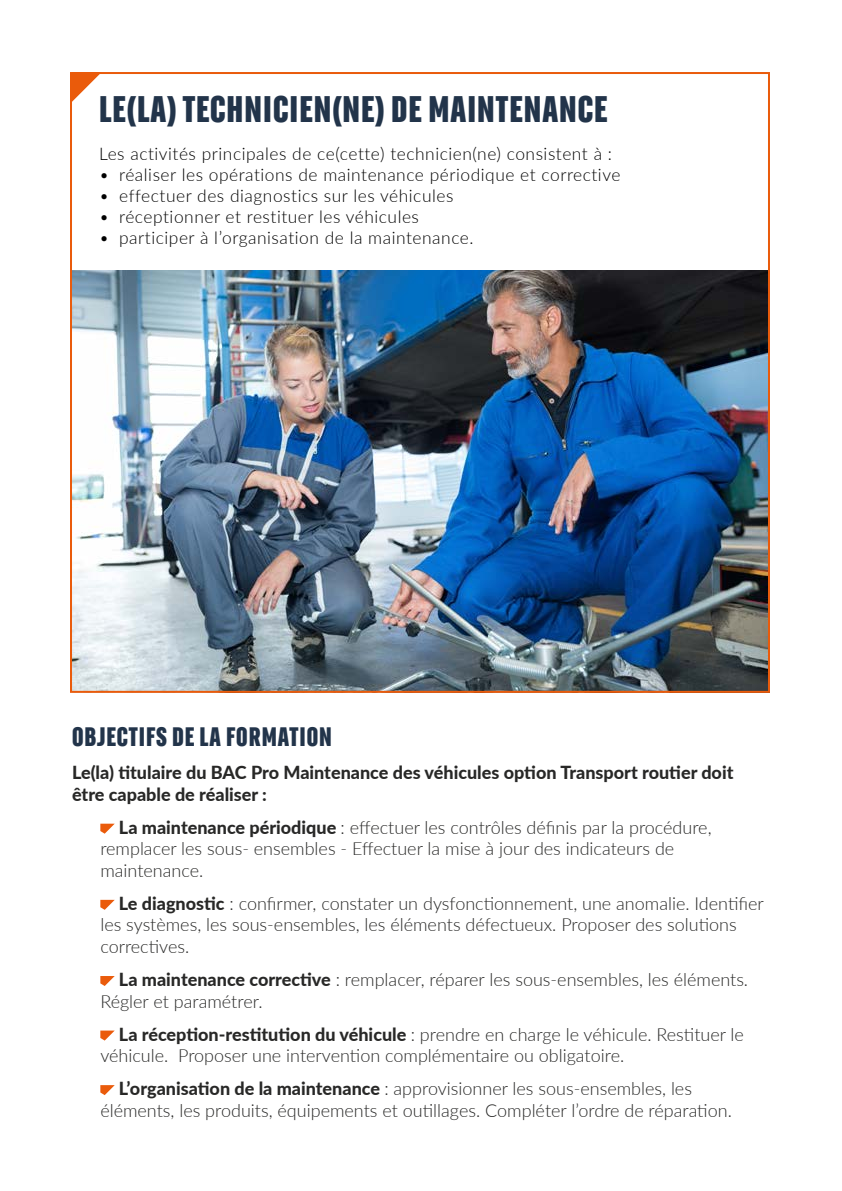
<style>
.page{position:relative;width:842px;height:1191px;background:#fff}
.page>*{position:absolute;margin:0;border:0;box-sizing:border-box;transform-origin:0 0}
.t1{font:800 36px "Kalon";letter-spacing:.03em;color:#22344a}
.t2{font:800 26px "Kalon";letter-spacing:.04em;color:#22344a}
.t3{font:300 18px/21.6px "Lato";color:#282827}
.t4{font:800 18px/21.6px "Lato";color:#282827}
.t5{font:300 17.4px "Lato";letter-spacing:.03em;color:#000}
.s1{font-weight:800}
</style>
<div class="page">
<img style="left:73px;top:271px;width:694px;height:419px">
<svg style="left:100px;top:823px;width:15px;height:10px"></svg>
<svg style="left:100px;top:900px;width:15px;height:10px"></svg>
<svg style="left:100px;top:976px;width:15px;height:10px"></svg>
<svg style="left:100px;top:1030px;width:15px;height:10px"></svg>
<svg style="left:100px;top:1085px;width:15px;height:10px"></svg>
<svg style="left:72px;top:72px;width:30px;height:30px"></svg>
<h1 class="t1" style="left:99px;top:89px;width:510px">LE(LA) TECHNICIEN(NE) DE MAINTENANCE</h1>
<p class="t5" style="left:99px;top:142px;width:514px">Les activités principales de ce(cette) technicien(ne) consistent à :</p>
<p class="t5" style="left:99px;top:163px;width:523px">• réaliser les opérations de maintenance périodique et corrective</p>
<p class="t5" style="left:99px;top:184px;width:356px">• effectuer des diagnostics sur les véhicules</p>
<p class="t5" style="left:99px;top:205px;width:321px">• réceptionner et restituer les véhicules</p>
<p class="t5" style="left:99px;top:225px;width:376px">• participer à l’organisation de la maintenance.</p>
<h2 class="t2" style="left:72px;top:722px;width:261px">OBJECTIFS DE LA FORMATION</h2>
<p class="t4" style="left:72px;top:761px;width:663px">Le(la) titulaire du BAC Pro Maintenance des véhicules option Transport routier doit être capable de réaliser :</p>
<p class="t3" style="left:100px;top:815px;width:613px;text-indent:19px"><span class="s1">La maintenance périodique</span> : effectuer les contrôles définis par la procédure, remplacer les sous- ensembles - Effectuer la mise à jour des indicateurs de maintenance.</p>
<p class="t3" style="left:100px;top:892px;width:665px;text-indent:19px"><span class="s1">Le diagnostic</span> : confirmer, constater un dysfonctionnement, une anomalie. Identifier les systèmes, les sous-ensembles, les éléments défectueux. Proposer des solutions correctives.</p>
<p class="t3" style="left:100px;top:968px;width:649px;text-indent:19px"><span class="s1">La maintenance corrective</span> : remplacer, réparer les sous-ensembles, les éléments.<br>Régler et paramétrer.</p>
<p class="t3" style="left:100px;top:1022px;width:645px;text-indent:19px"><span class="s1">La réception-restitution du véhicule</span> : prendre en charge le véhicule. Restituer le véhicule. Proposer une intervention complémentaire ou obligatoire.</p>
<p class="t3" style="left:100px;top:1077px;width:633px;text-indent:19px"><span class="s1">L’organisation de la maintenance</span> : approvisionner les sous-ensembles, les éléments, les produits, équipements et outillages. Compléter l’ordre de réparation.</p>
</div>
